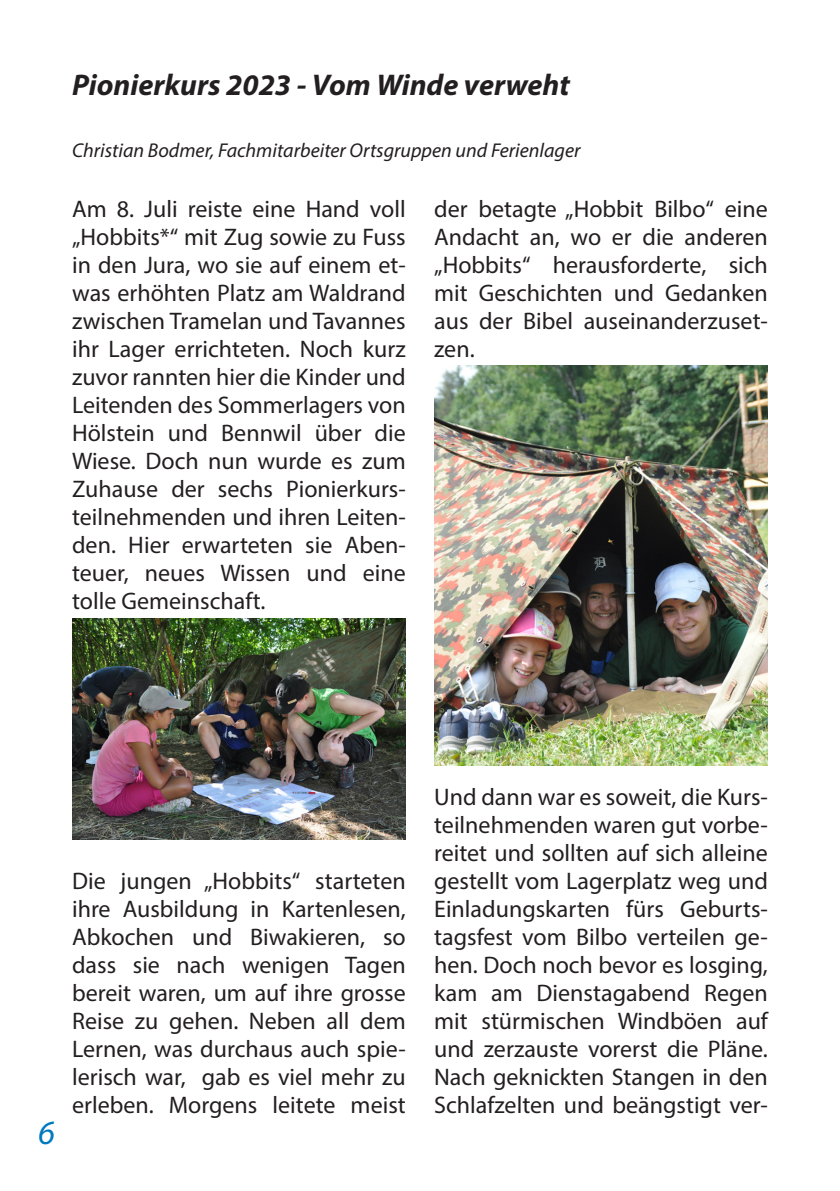
<style>
.page{position:relative;width:840px;height:1191px;background:#fff}
.page>*{position:absolute;margin:0;border:0;box-sizing:border-box;transform-origin:0 0}
.t1{font:italic 34px "Myriad Pro";color:#0078c0}
.Titel{font:italic 700 30px "Myriad Pro";color:#231f20}
.Absatzformat_1{font:24px/28px "Myriad Pro";color:#231f20;text-align:justify}
.Autorenzeile{font:italic 20px "Myriad Pro";color:#231f20}
</style>
<div class="page">
<img style="left:72px;top:618px;width:333px;height:221px">
<img style="left:434px;top:366px;width:333px;height:399px">
<p class="Titel" style="left:72px;top:65px;width:499px">Pionierkurs 2023 - Vom Winde verweht</p>
<p class="Autorenzeile" style="left:72px;top:138px;width:509px">Christian Bodmer, Fachmitarbeiter Ortsgruppen und Ferienlager</p>
<p class="Absatzformat_1" style="left:72px;top:194px;width:335px">Am 8. Juli reiste eine Hand voll „Hobbits*“ mit Zug sowie zu Fuss in den Jura, wo sie auf einem et&shy;was erhöhten Platz am Waldrand zwischen Tramelan und Tavannes ihr Lager errichteten. Noch kurz zuvor rannten hier die Kinder und Leitenden des Sommerlagers von Hölstein und Bennwil über die Wiese. Doch nun wurde es zum Zuhause der sechs Pionierkurs&shy;teilnehmenden und ihren Leiten&shy;den. Hier erwarteten sie Aben&shy;teuer, neues Wissen und eine tolle Gemeinschaft.</p>
<p class="Absatzformat_1" style="left:434px;top:194px;width:335px">der betagte „Hobbit Bilbo“ eine Andacht an, wo er die anderen „Hobbits“ herausforderte, sich mit Geschichten und Gedanken aus der Bibel auseinanderzuset&shy;zen.</p>
<p class="t1" style="left:38px;top:1112px;width:18px">6</p>
<p class="Absatzformat_1" style="left:72px;top:866px;width:335px">Die jungen „Hobbits“ starteten ihre Ausbildung in Kartenlesen, Abkochen und Biwakieren, so dass sie nach wenigen Tagen bereit waren, um auf ihre grosse Reise zu gehen. Neben all dem Lernen, was durchaus auch spie&shy;lerisch war, gab es viel mehr zu erleben. Morgens leitete meist</p>
<p class="Absatzformat_1" style="left:434px;top:782px;width:335px">Und dann war es soweit, die Kurs&shy;teilnehmenden waren gut vorbe&shy;reitet und sollten auf sich alleine gestellt vom Lagerplatz weg und Einladungskarten fürs Geburts&shy;tagsfest vom Bilbo verteilen ge&shy;hen. Doch noch bevor es losging, kam am Dienstagabend Regen mit stürmischen Windböen auf und zerzauste vorerst die Pläne.<br>Nach geknickten Stangen in den Schlafzelten und beängstigt ver-</p>
</div>
